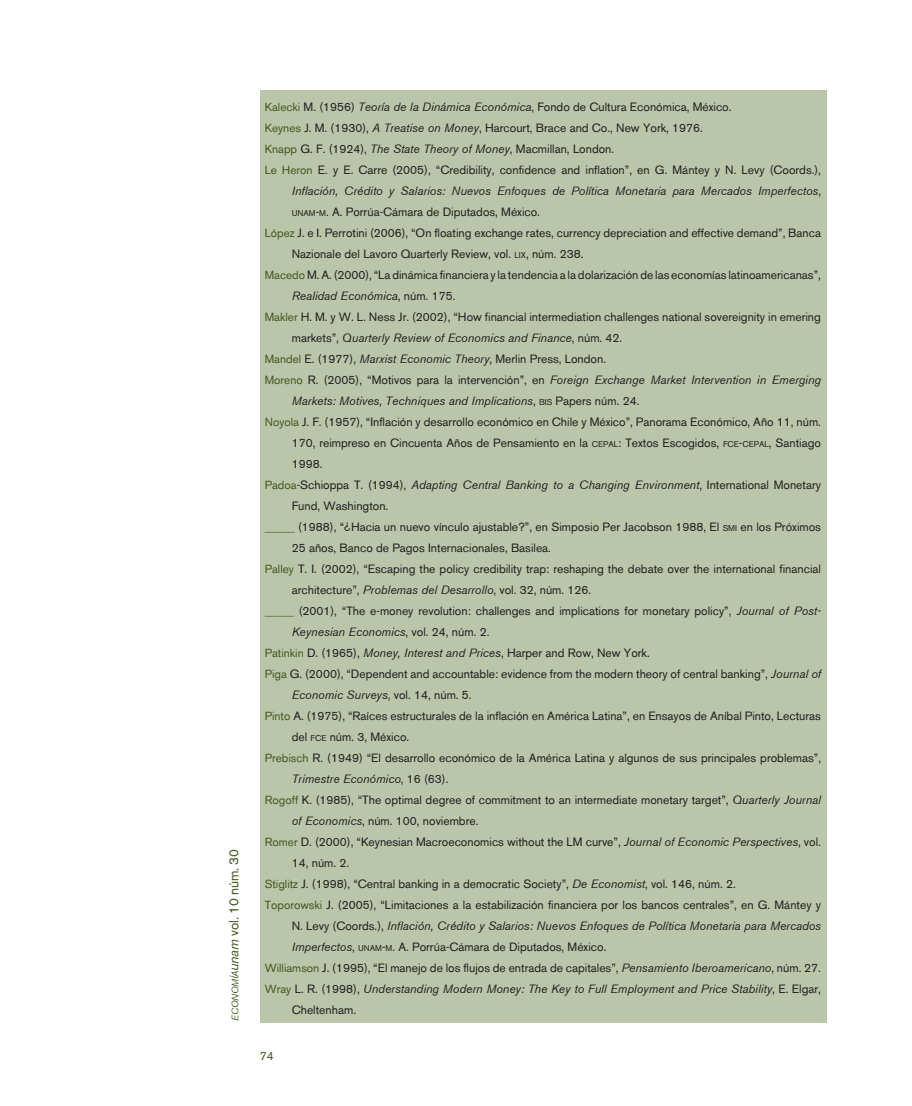
<style>
.page{position:relative;width:912px;height:1106px;background:#fff}
.page>*{position:absolute;margin:0;border:0;box-sizing:border-box;transform-origin:0 0}
.t1{font:13.5px "Akzidenz Grotesk BE";letter-spacing:-.01em;color:#44591f}
.t2{font:12px "Akzidenz Grotesk BE";color:#231f20}
.t3{font:italic 12px "Akzidenz Grotesk BE";color:#231f20}
.t4{font:12px "Akzidenz Grotesk BE";color:#44591f}
.s1{font-style:italic;font-size:9.45px}
.s2{font-style:italic}
.s3{font-size:11.7px;color:#44591f}
.s4{font-style:normal}
.s5{font-size:8.4px}
.s6{font-style:inherit}
.s7{font-style:normal;font-size:11.7px;color:#44591f}
.s8{font-style:normal;font-size:8.4px}
.s9{color:#44591f}
</style>
<div class="page">
<div style="left:260px;top:90px;width:566px;height:932px;background:#bac5aa"></div>
<p class="t1" style="left:226px;top:1020px;width:173px;rotate:-90deg"><span class="s1">economía</span><span class="s2">unam</span> vol. 10 núm. 30</p>
<p class="t2" style="left:264px;top:100px;width:468px"><span class="s3">Kalecki</span> M. (1956) <span class="s2">Teoría de la Dinámica Económica</span>, Fondo de Cultura Económica, México.</p>
<p class="t2" style="left:264px;top:121px;width:439px"><span class="s3">Keynes</span> J. M. (1930), <span class="s2">A Treatise on Money</span>, Harcourt, Brace and Co., New York, 1976.</p>
<p class="t2" style="left:264px;top:142px;width:351px"><span class="s3">Knapp</span> G. F. (1924), <span class="s2">The State Theory of Money</span>, Macmillan, London.</p>
<p class="t2" style="left:264px;top:163px;width:557px"><span class="s3">Le Heron</span> E. y E. Carre (2005), “Credibility, confidence and inflation”, en G. Mántey y N. Levy (Coords.),</p>
<p class="t3" style="left:291px;top:184px;width:530px">Inflación, Crédito y Salarios: Nuevos Enfoques de Política Monetaria para Mercados Imperfectos<span class="s4">,</span></p>
<p class="t2" style="left:291px;top:205px;width:250px"><span class="s5">UNAM</span><span class="s6">-</span><span class="s5">M</span>. A. Porrúa-Cámara de Diputados, México.</p>
<p class="t2" style="left:264px;top:226px;width:557px"><span class="s3">López</span> J. e I. Perrotini (2006), “On floating exchange rates, currency depreciation and effective demand”, Banca</p>
<p class="t2" style="left:291px;top:247px;width:293px">Nazionale del Lavoro Quarterly Review, vol. <span class="s5">LIX</span>, núm. 238.</p>
<p class="t2" style="left:264px;top:268px;width:557px"><span class="s3">Macedo</span> M. A. (2000), “La dinámica financiera y la tendencia a la dolarización de las economías latinoamericanas”,</p>
<p class="t3" style="left:291px;top:289px;width:165px">Realidad Económica<span class="s4">, núm. 175.</span></p>
<p class="t2" style="left:264px;top:310px;width:557px"><span class="s3">Makler</span> H. M. y W. L. Ness Jr. (2002), “How financial intermediation challenges national sovereignity in emering</p>
<p class="t3" style="left:291px;top:331px;width:332px"><span class="s4">markets”,</span> Quarterly Review of Economics and Finance<span class="s4">, núm. 42.</span></p>
<p class="t2" style="left:264px;top:352px;width:343px"><span class="s3">Mandel</span> E. (1977), <span class="s2">Marxist Economic Theory</span>, Merlin Press, London.</p>
<p class="t3" style="left:264px;top:373px;width:557px"><span class="s7">Moreno</span> <span class="s4">R. (2005), “Motivos para la intervención”, en</span> Foreign Exchange Market Intervention in Emerging</p>
<p class="t3" style="left:291px;top:394px;width:349px">Markets: Motives, Techniques and Implications<span class="s4">,</span> <span class="s8">BIS</span> <span class="s4">Papers núm. 24.</span></p>
<p class="t2" style="left:264px;top:415px;width:557px"><span class="s3">Noyola</span> J. F. (1957), “Inflación y desarrollo económico en Chile y México”, Panorama Económico, Año 11, núm.</p>
<p class="t2" style="left:291px;top:436px;width:530px">170, reimpreso en Cincuenta Años de Pensamiento en la <span class="s5">CEPAL</span>: Textos Escogidos, <span class="s5">FCE</span><span class="s6">-</span><span class="s5">CEPAL</span>, Santiago</p>
<p class="t2" style="left:291px;top:457px;width:32px">1998.</p>
<p class="t3" style="left:264px;top:478px;width:557px"><span class="s7">Padoa</span><span class="s4">-Schioppa T. (1994),</span> Adapting Central Banking to a Changing Environment<span class="s4">, International Monetary</span></p>
<p class="t2" style="left:291px;top:499px;width:98px">Fund, Washington.</p>
<p class="t2" style="left:264px;top:520px;width:557px"><span class="s9">_____</span> (1988), “¿Hacia un nuevo vínculo ajustable?”, en Simposio Per Jacobson 1988, El <span class="s5">SMI</span> en los Próximos</p>
<p class="t2" style="left:291px;top:541px;width:261px">25 años, Banco de Pagos Internacionales, Basilea.</p>
<p class="t2" style="left:264px;top:562px;width:557px"><span class="s3">Palley</span> T. I. (2002), “Escaping the policy credibility trap: reshaping the debate over the international financial</p>
<p class="t2" style="left:291px;top:583px;width:301px">architecture”, <span class="s2">Problemas del Desarrollo</span>, vol. 32, núm. 126.</p>
<p class="t2" style="left:264px;top:604px;width:557px"><span class="s3">_____</span> (2001), “The e-money revolution: challenges and implications for monetary policy”, <span class="s2">Journal of Post-</span></p>
<p class="t3" style="left:291px;top:625px;width:199px">Keynesian Economics<span class="s4">, vol. 24, núm. 2.</span></p>
<p class="t2" style="left:264px;top:646px;width:386px"><span class="s3">Patinkin</span> D. (1965), <span class="s2">Money, Interest and Prices</span>, Harper and Row, New York.</p>
<p class="t2" style="left:264px;top:667px;width:557px"><span class="s3">Piga</span> G. (2000), “Dependent and accountable: evidence from the modern theory of central banking”, <span class="s2">Journal of</span></p>
<p class="t3" style="left:291px;top:688px;width:181px">Economic Surveys<span class="s4">, vol. 14, núm. 5.</span></p>
<p class="t2" style="left:264px;top:709px;width:557px"><span class="s3">Pinto</span> A. (1975), “Raíces estructurales de la inflación en América Latina”, en Ensayos de Aníbal Pinto, Lecturas</p>
<p class="t2" style="left:291px;top:730px;width:119px">del <span class="s5">FCE</span> núm. 3, México.</p>
<p class="t2" style="left:264px;top:751px;width:557px"><span class="s3">Prebisch</span> R. (1949) “El desarrollo económico de la América Latina y algunos de sus principales problemas”,</p>
<p class="t3" style="left:291px;top:772px;width:158px">Trimestre Económico<span class="s4">, 16 (63).</span></p>
<p class="t2" style="left:264px;top:793px;width:557px"><span class="s3">Rogoff</span> K. (1985), “The optimal degree of commitment to an intermediate monetary target”, <span class="s2">Quarterly Journal</span></p>
<p class="t2" style="left:291px;top:814px;width:188px"><span class="s2">of Economics</span>, núm. 100, noviembre.</p>
<p class="t2" style="left:264px;top:835px;width:557px"><span class="s3">Romer</span> D. (2000), “Keynesian Macroeconomics without the LM curve”, <span class="s2">Journal of Economic Perspectives</span>, vol.</p>
<p class="t2" style="left:291px;top:856px;width:59px">14, núm. 2.</p>
<p class="t2" style="left:264px;top:877px;width:472px"><span class="s3">Stiglitz</span> J. (1998), “Central banking in a democratic Society”, <span class="s2">De Economist</span>, vol. 146, núm. 2.</p>
<p class="t2" style="left:264px;top:898px;width:557px"><span class="s3">Toporowski</span> J. (2005), “Limitaciones a la estabilización financiera por los bancos centrales”, en G. Mántey y</p>
<p class="t3" style="left:291px;top:919px;width:530px"><span class="s4">N. Levy (Coords.),</span> Inflación, Crédito y Salarios: Nuevos Enfoques de Política Monetaria para Mercados</p>
<p class="t2" style="left:291px;top:940px;width:316px"><span class="s2">Imperfectos</span>, <span class="s5">UNAM</span><span class="s6">-</span><span class="s5">M</span>. A. Porrúa-Cámara de Diputados, México.</p>
<p class="t2" style="left:264px;top:961px;width:557px"><span class="s3">Williamson</span> J. (1995), “El manejo de los flujos de entrada de capitales”, <span class="s2">Pensamiento Iberoamericano</span>, núm. 27.</p>
<p class="t3" style="left:264px;top:982px;width:557px"><span class="s7">Wray</span> <span class="s4">L. R. (1998),</span> Understanding Modern Money: The Key to Full Employment and Price Stability<span class="s4">, E. Elgar,</span></p>
<p class="t2" style="left:291px;top:1003px;width:66px">Cheltenham.</p>
<p class="t4" style="left:260px;top:1048px;width:15px">74</p>
</div>
